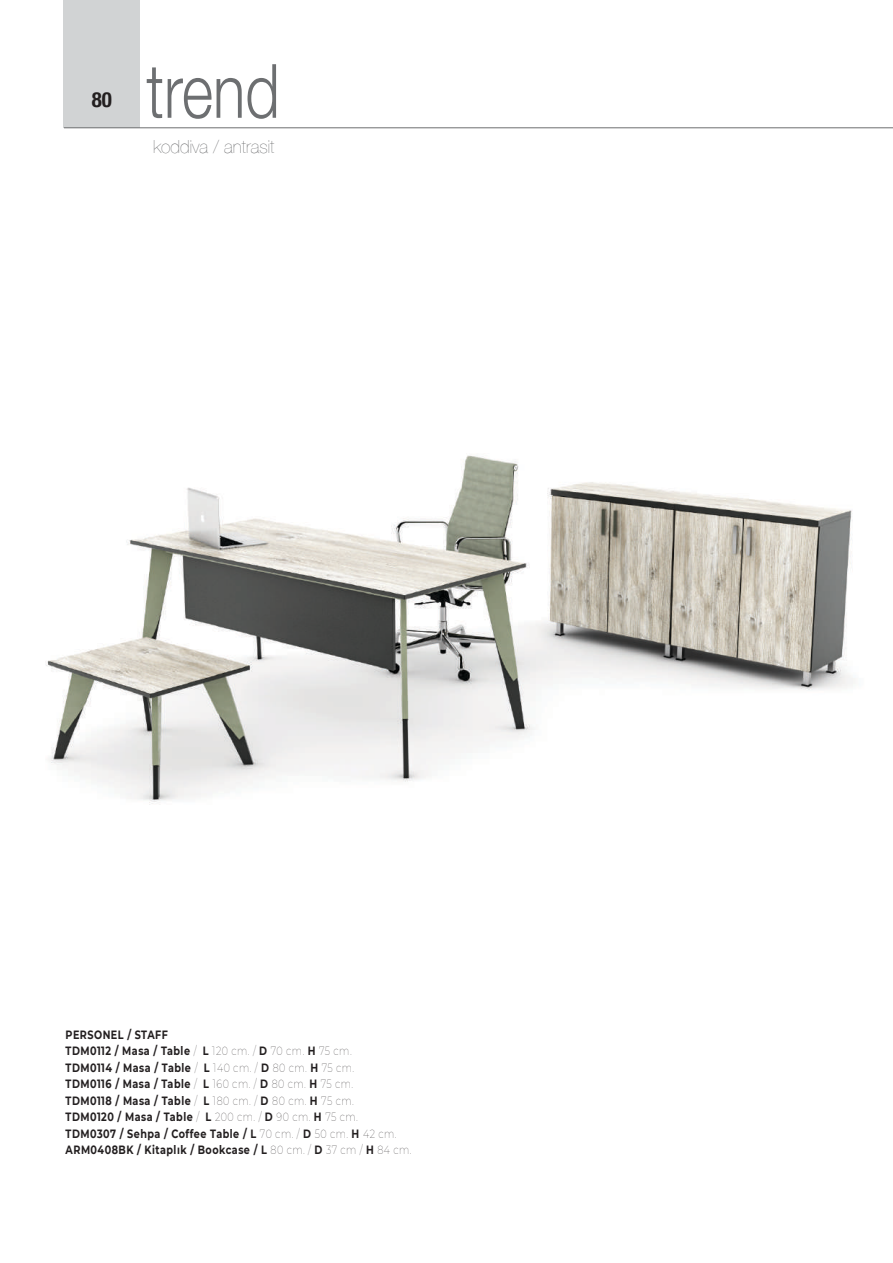
<style>
.page{position:relative;width:893px;height:1263px;background:#fff}
.page>*{position:absolute;margin:0;border:0;box-sizing:border-box;transform-origin:0 0}
.t1{font:300 75px "Helvetica Neue";color:#6d6f71;scale:.8 1}
.t2{font:700 condensed 21px "Helvetica Neue";color:#231f20}
.t3{font:200 18px "Helvetica Neue";color:#58595b}
.t4{font:700 12px/16.5px "Montserrat";letter-spacing:.05em;color:#231f20;scale:.8 1}
.s1{font-weight:100}
</style>
<div class="page">
<div style="left:64px;top:0;width:76px;height:128px;background:#d1d3d4"></div>
<hr style="left:64px;top:128px;width:829px;height:1px;background:#6d6f71">
<img style="left:45px;top:455px;width:810px;height:350px">
<h2 class="t2" style="left:92px;top:87px;width:22px">80</h2>
<h1 class="t1" style="left:146px;top:45px;width:168px">trend</h1>
<h3 class="t3" style="left:153px;top:136px;width:123px">koddiva / antrasit</h3>
<p class="t4" style="left:66px;top:1025px;width:434px">PERSONEL / STAFF<br>TDM0112 / Masa / Table <span class="s1">/</span> L <span class="s1">120 cm. /</span> D <span class="s1">70 cm.</span> H <span class="s1">75 cm.<br></span>TDM0114 / Masa / Table <span class="s1">/</span> L <span class="s1">140 cm. /</span> D <span class="s1">80 cm.</span> H <span class="s1">75 cm.<br></span>TDM0116 / Masa / Table <span class="s1">/</span> L <span class="s1">160 cm. /</span> D <span class="s1">80 cm.</span> H <span class="s1">75 cm.<br></span>TDM0118 / Masa / Table <span class="s1">/</span> L <span class="s1">180 cm. /</span> D <span class="s1">80 cm.</span> H <span class="s1">75 cm.<br></span>TDM0120 / Masa / Table <span class="s1">/</span> L <span class="s1">200 cm. /</span> D <span class="s1">90 cm.</span> H <span class="s1">75 cm.<br></span>TDM0307 / Sehpa / Coffee Table / L <span class="s1">70 cm. /</span> D <span class="s1">50 cm.</span> H <span class="s1">42 cm.<br></span>ARM0408BK / Kitaplık / Bookcase / L <span class="s1">80 cm. /</span> D <span class="s1">37 cm /</span> H <span class="s1">84 cm.</span></p>
</div>
